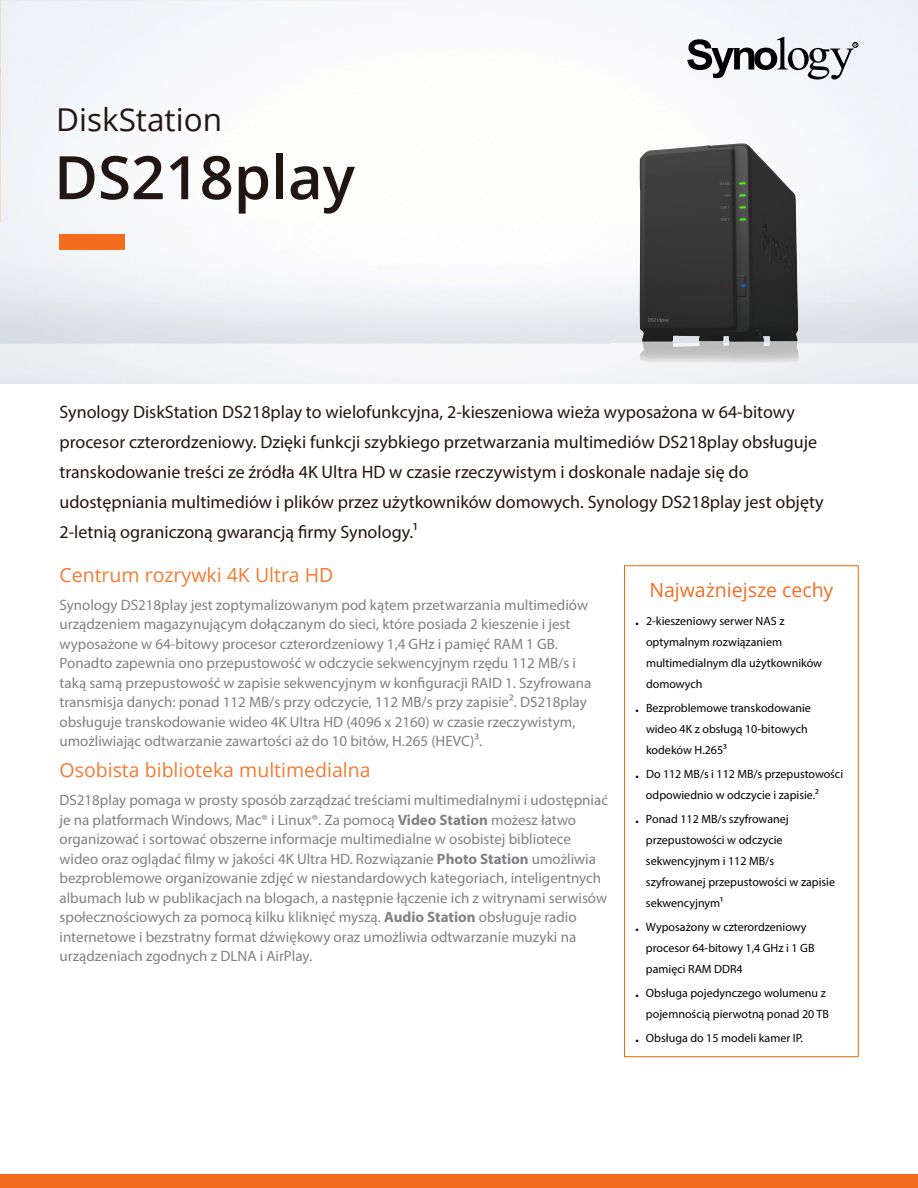
<style>
.page{position:relative;width:918px;height:1188px;background:#fff}
.page>*{position:absolute;margin:0;border:0;box-sizing:border-box;transform-origin:0 0}
.t1{font:600 60px "Open Sans";color:#221613}
.t2{font:31.5px "Open Sans";color:#221613}
.t3{font:19.5px "Open Sans";color:#f47a31}
.t4{font:19.5px "Open Sans";color:#f36d20}
.t5{font:18px/30px "Myriad Pro";color:#221613}
.t6{font:15px/19.5px "Myriad Pro";color:#808184}
.t7{font:12px/21px "Myriad Pro";color:#000}
.s1{font-weight:700}
</style>
<div class="page">
<div style="left:0;top:1174px;width:918px;height:14px;background:#f36d20"></div>
<svg style="left:687px;top:37px;width:171px;height:43px"></svg>
<div style="left:59px;top:234px;width:66px;height:16px;background:#f36d20"></div>
<div style="left:624px;top:566px;width:234px;height:491px;border:1px solid #ec6900"></div>
<img style="left:632px;top:144px;width:167px;height:219px">
<h2 class="t2" style="left:56px;top:98px;width:167px">DiskStation</h2>
<h1 class="t1" style="left:54px;top:136px;width:302px">DS218play</h1>
<p class="t5" style="left:60px;top:397px;width:766px">Synology DiskStation DS218play to wielofunkcyjna, 2-kieszeniowa wieża wyposażona w 64-bitowy procesor czterordzeniowy. Dzięki funkcji szybkiego przetwarzania multimediów DS218play obsługuje transkodowanie treści ze źródła 4K Ultra HD w czasie rzeczywistym i doskonale nadaje się do udostępniania multimediów i plików przez użytkowników domowych. Synology DS218play jest objęty 2-letnią ograniczoną gwarancją firmy Synology.1</p>
<h3 class="t3" style="left:60px;top:561px;width:275px">Centrum rozrywki 4K Ultra HD</h3>
<p class="t6" style="left:60px;top:595px;width:533px">Synology DS218play jest zoptymalizowanym pod kątem przetwarzania multimediów urządzeniem magazynującym dołączanym do sieci, które posiada 2 kieszenie i jest wyposażone w 64-bitowy procesor czterordzeniowy 1,4 GHz i pamięć RAM 1 GB.<br>Ponadto zapewnia ono przepustowość w odczycie sekwencyjnym rzędu 112 MB/s i taką samą przepustowość w zapisie sekwencyjnym w konfiguracji RAID 1. Szyfrowana transmisja danych: ponad 112 MB/s przy odczycie, 112 MB/s przy zapisie2. DS218play obsługuje transkodowanie wideo 4K Ultra HD (4096 x 2160) w czasie rzeczywistym, umożliwiając odtwarzanie zawartości aż do 10 bitów, H.265 (HEVC)3.</p>
<h3 class="t3" style="left:60px;top:757px;width:313px">Osobista biblioteka multimedialna</h3>
<p class="t6" style="left:60px;top:790px;width:550px">DS218play pomaga w prosty sposób zarządzać treściami multimedialnymi i udostępniać je na platformach Windows, Mac® i Linux®. Za pomocą <span class="s1">Video Station</span> możesz łatwo organizować i sortować obszerne informacje multimedialne w osobistej bibliotece wideo oraz oglądać filmy w jakości 4K Ultra HD. Rozwiązanie <span class="s1">Photo Station</span> umożliwia bezproblemowe organizowanie zdjęć w niestandardowych kategoriach, inteligentnych albumach lub w publikacjach na blogach, a następnie łączenie ich z witrynami serwisów społecznościowych za pomocą kilku kliknięć myszą. <span class="s1">Audio Station</span> obsługuje radio internetowe i bezstratny format dźwiękowy oraz umożliwia odtwarzanie muzyki na urządzeniach zgodnych z DLNA i AirPlay.</p>
<h3 class="t4" style="left:649px;top:577px;width:186px">Najważniejsze cechy</h3>
<p class="t7" style="left:646px;top:610px;width:178px;text-indent:-11px">• 2-kieszeniowy serwer NAS z optymalnym rozwiązaniem multimedialnym dla użytkowników domowych</p>
<p class="t7" style="left:646px;top:697px;width:166px;text-indent:-11px">• Bezproblemowe transkodowanie wideo 4K z obsługą 10-bitowych kodeków H.2653</p>
<p class="t7" style="left:646px;top:763px;width:199px;text-indent:-11px">• Do 112 MB/s i 112 MB/s przepustowości odpowiednio w odczycie i zapisie.2</p>
<p class="t7" style="left:646px;top:808px;width:191px;text-indent:-11px">• Ponad 112 MB/s szyfrowanej przepustowości w odczycie sekwencyjnym i 112 MB/s szyfrowanej przepustowości w zapisie sekwencyjnym1</p>
<p class="t7" style="left:646px;top:916px;width:170px;text-indent:-11px">• Wyposażony w czterordzeniowy procesor 64-bitowy 1,4 GHz i 1 GB pamięci RAM DDR4</p>
<p class="t7" style="left:635px;top:982px;width:195px;text-align:right">• Obsługa pojedynczego wolumenu z pojemnością pierwotną ponad 20 TB</p>
<p class="t7" style="left:635px;top:1027px;width:169px">• Obsługa do 15 modeli kamer IP.</p>
</div>
